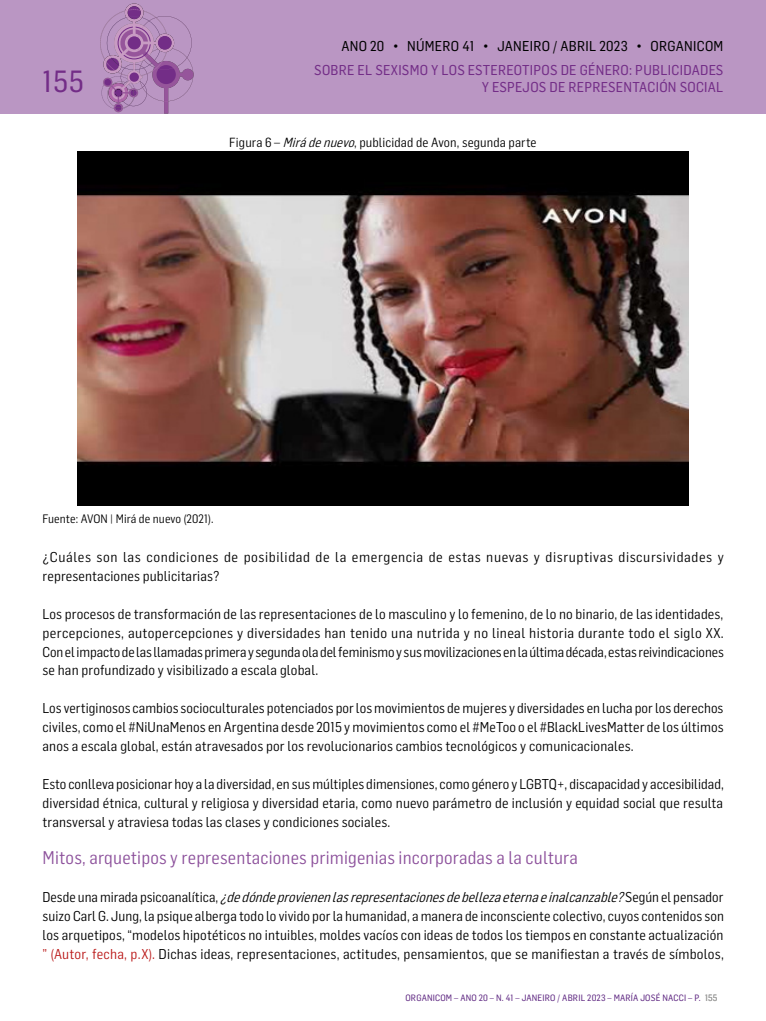
<style>
.page{position:relative;width:766px;height:1021px;background:#fff}
.page>*{position:absolute;margin:0;border:0;box-sizing:border-box;transform-origin:0 0}
.t1{font:30px "Flama Semicondensed Basic";color:#732d87}
.t2{font:18px "Flama Semicondensed";letter-spacing:.01em;color:#8c509b}
.t3{font:14px/18.9px "Flama Semicondensed";letter-spacing:.01em;color:#000;text-align:justify}
.t4{font:14px/18.9px "Flama Semicondensed";letter-spacing:.04em;color:#000}
.t5{font:14px/16.8px "Flama Semicondensed Basic";letter-spacing:.02em;color:#732d87;text-align:right}
.t6{font:14px "Flama Semicondensed Basic";letter-spacing:.02em;color:#000}
.t7{font:13px "Flama Semicondensed";letter-spacing:.01em;color:#000}
.t8{font:12px "Flama Semicondensed";letter-spacing:.01em;color:#000}
.t9{font:9px "Flama Semicondensed Basic";letter-spacing:.02em;color:#5f2882}
.s1{font-style:italic}
.s2{color:#ba1818}
.s3{color:#9d9d9c}
</style>
<div class="page">
<div style="left:0;top:0;width:765px;height:113px;background:#ba96c3"></div>
<svg style="left:100px;top:3px;width:93px;height:110px"></svg>
<div style="left:158px;top:36px;width:14px;height:14px;background:#732d87;border-radius:50%"></div>
<div style="left:104px;top:79px;width:7px;height:7px;background:#732d87;border-radius:3px"></div>
<div style="left:128px;top:36px;width:13px;height:13px;background:#732d87;border-radius:50%"></div>
<div style="left:115px;top:89px;width:7px;height:7px;background:#732d87;border-radius:3px"></div>
<div style="left:129px;top:72px;width:10px;height:10px;background:#732d87;border-radius:5px"></div>
<img style="left:78px;top:152px;width:610px;height:353px">
<h1 class="t1" style="left:43px;top:62px;width:43px">155</h1>
<p class="t6" style="left:341px;top:37px;width:383px">ANO 20 • NÚMERO 41 • JANEIRO / ABRIL 2023 • ORGANICOM</p>
<p class="t5" style="left:314px;top:61px;width:410px">SOBRE EL SEXISMO Y LOS ESTEREOTIPOS DE GÉNERO: PUBLICIDADES<br>Y ESPEJOS DE REPRESENTACIÓN SOCIAL</p>
<p class="t7" style="left:229px;top:134px;width:309px">Figura 6 – <span class="s1">Mirádenuevo</span>, publicidad de Avon, segunda parte</p>
<p class="t8" style="left:43px;top:511px;width:172px">Fuente: AVON | Mirá de nuevo (2021).</p>
<p class="t4" style="left:43px;top:547px;width:682px">¿Cuáles son las condiciones de posibilidad de la emergencia de estas nuevas y disruptivas discursividades y representaciones publicitarias?</p>
<p class="t3" style="left:43px;top:603px;width:682px">Los procesos de transformación de las representaciones de lo masculino y lo femenino, de lo no binario, de las identidades, percepciones, autopercepciones y diversidades han tenido una nutrida y no lineal historia durante todo el siglo XX.<br>Con el impacto de las llamadas primera y segunda ola del feminismo y sus movilizaciones en la última década, estas reivindicaciones se han profundizado y visibilizado a escala global.</p>
<p class="t3" style="left:43px;top:698px;width:682px">Los vertiginosos cambios socioculturales potenciados por los movimientos de mujeres y diversidades en lucha por los derechos civiles, como el #NiUnaMenos en Argentina desde 2015 y movimientos como el #MeToo o el #BlackLivesMatter de los últimos anos a escala global, están atravesados por los revolucionarios cambios tecnológicos y comunicacionales.</p>
<p class="t3" style="left:43px;top:773px;width:682px">Esto conlleva posicionar hoy a la diversidad, en sus múltiples dimensiones, como género y LGBTQ+, discapacidad y accesibilidad, diversidad étnica, cultural y religiosa y diversidad etaria, como nuevo parámetro de inclusión y equidad social que resulta transversal y atraviesa todas las clases y condiciones sociales.</p>
<p class="t2" style="left:43px;top:846px;width:536px">Mitos, arquetipos y representaciones primigenias incorporadas a la cultura</p>
<p class="t3" style="left:43px;top:887px;width:682px">D e s d e u n a m i r a d a p s i c o a n a l ít i c a , <span class="s1">¿dedóndeprovienenlasrepresentacionesdebellezaeternaeinalcanzable?</span>S e g ú n e l p e n s a d o r suizo Carl G. Jung, la psique alberga todo lo vivido por la humanidad, a manera de inconsciente colectivo, cuyos contenidos son los arquetipos, “modelos hipotéticos no intuibles, moldes vacíos con ideas de todos los tiempos en constante actualización <span class="s2">” (Autor, fecha, p. X).</span> Dichas ideas, representaciones, actitudes, pensamientos, que se manifiestan a través de símbolos,</p>
<p class="t9" style="left:405px;top:992px;width:267px">ORGANICOM – ANO 20 – N. 41 – JANEIRO / ABRIL 2023 – MARÍA JOSÉ NACCI</p>
<p class="t9" style="left:688px;top:992px;width:31px">– P. <span class="s3">155</span></p>
</div>
